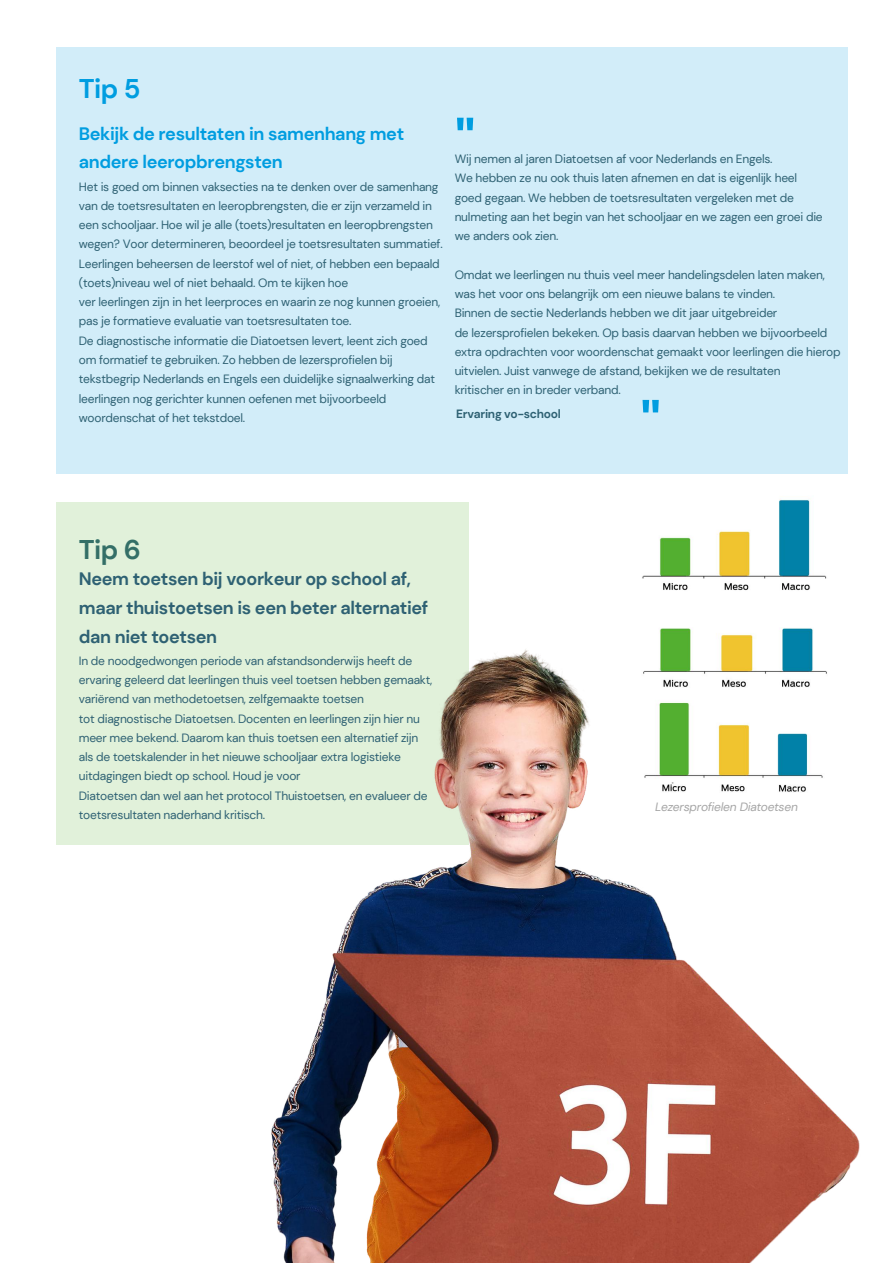
<style>
.page{position:relative;width:893px;height:1263px;background:#fff}
.page>*{position:absolute;margin:0;border:0;box-sizing:border-box;transform-origin:0 0}
.t1{font:700 60px "DM Sans";color:#009de0}
.t2{font:700 27px "DM Sans";color:#2e6173}
.t3{font:700 27px "DM Sans";color:#009de0}
.t4{font:700 18px/28.7px "DM Sans";letter-spacing:-.02em;color:#2e6173}
.t5{font:700 18px/28.7px "DM Sans";letter-spacing:-.02em;color:#009de0}
.t6{font:12px/19.3px "DM Sans";letter-spacing:-.02em;color:#2e6173}
.t7{font:italic 12px "DM Sans";letter-spacing:-.02em;color:#a6a6a6}
.t8{font:700 12px "DM Sans";letter-spacing:-.02em;color:#2e6173}
</style>
<div class="page">
<div style="left:56px;top:47px;width:391px;height:426px;background:#d2edf9"></div>
<div style="left:447px;top:47px;width:400px;height:426px;background:#d2edf9"></div>
<img style="left:642px;top:499px;width:185px;height:92px">
<div style="left:56px;top:502px;width:412px;height:343px;background:#e1f1da"></div>
<img style="left:271px;top:618px;width:589px;height:645px">
<h2 class="t3" style="left:79px;top:72px;width:63px">Tip 5</h2>
<h3 class="t5" style="left:79px;top:119px;width:327px">Bekijk de resultaten in samenhang met andere leeropbrengsten</h3>
<p class="t6" style="left:79px;top:177px;width:365px">Het is goed om binnen vaksecties na te denken over de samenhang van de toetsresultaten en leeropbrengsten, die er zijn verzameld in een schooljaar. Hoe wil je alle (toets)resultaten en leeropbrengsten wegen? Voor determineren, beoordeel je toetsresultaten summatief.<br>Leerlingen beheersen de leerstof wel of niet, of hebben een bepaald (toets)niveau wel of niet behaald. Om te kijken hoe<br>ver leerlingen zijn in het leerproces en waarin ze nog kunnen groeien, pas je formatieve evaluatie van toetsresultaten toe.<br>De diagnostische informatie die Diatoetsen levert, leent zich goed om formatief te gebruiken. Zo hebben de lezersprofielen bij tekstbegrip Nederlands en Engels een duidelijke signaalwerking dat leerlingen nog gerichter kunnen oefenen met bijvoorbeeld woordenschat of het tekstdoel.</p>
<h1 class="t1" style="left:455px;top:103px;width:22px">"</h1>
<p class="t6" style="left:455px;top:149px;width:370px">Wij nemen al jaren Diatoetsen af voor Nederlands en Engels.<br>We hebben ze nu ook thuis laten afnemen en dat is eigenlijk heel goed gegaan. We hebben de toetsresultaten vergeleken met de nulmeting aan het begin van het schooljaar en we zagen een groei die we anders ook zien.</p>
<p class="t6" style="left:455px;top:265px;width:387px">Omdat we leerlingen nu thuis veel meer handelingsdelen laten maken, was het voor ons belangrijk om een nieuwe balans te vinden.<br>Binnen de sectie Nederlands hebben we dit jaar uitgebreider<br>de lezersprofielen bekeken. Op basis daarvan hebben we bijvoorbeeld extra opdrachten voor woordenschat gemaakt voor leerlingen die hierop uitvielen. Juist vanwege de afstand, bekijken we de resultaten<br>kritischer en in breder verband.</p>
<p class="t8" style="left:456px;top:406px;width:106px">Ervaring vo-school</p>
<h1 class="t1" style="left:640px;top:386px;width:22px">"</h1>
<h2 class="t2" style="left:79px;top:532px;width:64px">Tip 6</h2>
<h3 class="t4" style="left:79px;top:565px;width:351px">Neem toetsen bij voorkeur op school af, maar thuistoetsen is een beter alternatief dan niet toetsen</h3>
<p class="t6" style="left:79px;top:651px;width:355px">In de noodgedwongen periode van afstandsonderwijs heeft de ervaring geleerd dat leerlingen thuis veel toetsen hebben gemaakt, variërend van methodetoetsen, zelfgemaakte toetsen<br>tot diagnostische Diatoetsen. Docenten en leerlingen zijn hier nu meer mee bekend. Daarom kan thuis toetsen een alternatief zijn als de toetskalender in het nieuwe schooljaar extra logistieke uitdagingen biedt op school. Houd je voor<br>Diatoetsen dan wel aan het protocol Thuistoetsen, en evalueer de toetsresultaten naderhand kritisch.</p>
<p class="t7" style="left:655px;top:799px;width:144px">Lezersprofielen Diatoetsen</p>
</div>
